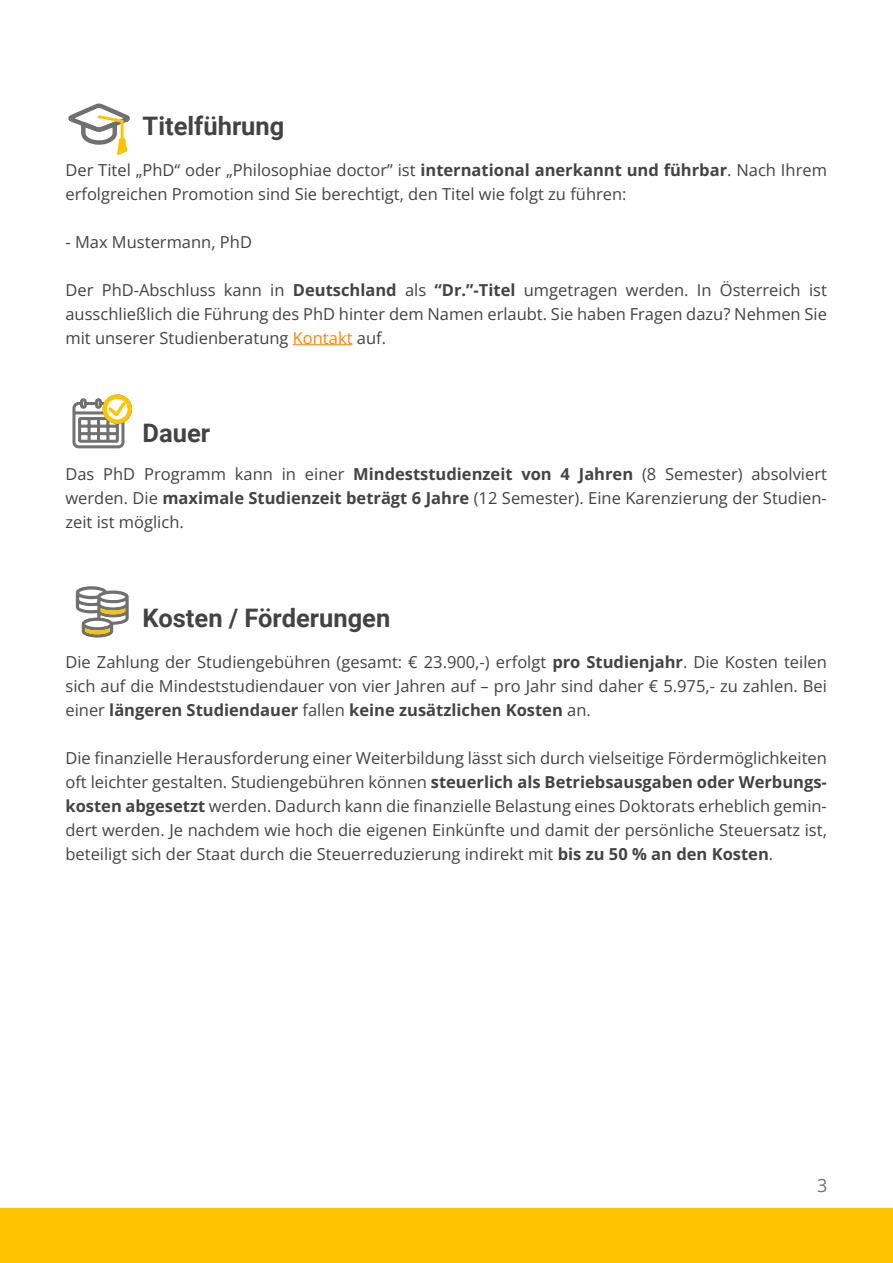
<style>
.page{position:relative;width:893px;height:1263px;background:#fff}
.page>*{position:absolute;margin:0;border:0;box-sizing:border-box;transform-origin:0 0}
.t1{font:700 25.5px "Roboto";color:#434343}
.t2{font:18px "Open Sans";color:#707070}
.t3{font:16.5px/24px "Open Sans";color:#434343;text-align:justify}
.s1{font-weight:700}
.s2{color:#ff8700}
</style>
<div class="page">
<hr style="left:293px;top:344px;width:60px;height:1px;background:#ff8700">
<div style="left:0;top:1209px;width:893px;height:54px;background:#ffc400"></div>
<svg style="left:76px;top:586px;width:53px;height:52px"></svg>
<svg style="left:68px;top:103px;width:62px;height:53px"></svg>
<svg style="left:72px;top:394px;width:61px;height:55px"></svg>
<div style="left:103px;top:394px;width:29px;height:30px;border:4px solid #ffc400;border-radius:50%"></div>
<p class="t1" style="left:143px;top:108px;width:143px">Titelführung</p>
<p class="t3" style="left:65px;top:157px;width:763px">Der Titel „PhD“ oder „Philosophiae doctor” ist <span class="s1">international anerkannt und führbar</span>. Nach Ihrem erfolgreichen Promotion sind Sie berechtigt, den Titel wie folgt zu führen:</p>
<p class="t3" style="left:65px;top:229px;width:188px">- Max Mustermann, PhD</p>
<p class="t3" style="left:65px;top:277px;width:763px">Der PhD-Abschluss kann in <span class="s1">Deutschland</span> als <span class="s1">“Dr.”-Titel</span> umgetragen werden. In Österreich ist ausschließlich die Führung des PhD hinter dem Namen erlaubt. Sie haben Fragen dazu? Nehmen Sie mit unserer Studienberatung <span class="s2">Kontakt</span> auf.</p>
<p class="t1" style="left:143px;top:415px;width:69px">Dauer</p>
<p class="t3" style="left:65px;top:462px;width:763px">Das PhD Programm kann in einer <span class="s1">Mindeststudienzeit von 4 Jahren</span> (8 Semester) absolviert werden. Die <span class="s1">maximale Studienzeit beträgt 6 Jahre</span> (12 Semester). Eine Karenzierung der Studien&shy;zeit ist möglich.</p>
<p class="t1" style="left:143px;top:600px;width:249px">Kosten / Förderungen</p>
<p class="t3" style="left:65px;top:649px;width:763px">Die Zahlung der Studiengebühren (gesamt: € 23.900,-) erfolgt <span class="s1">pro Studienjahr</span>. Die Kosten teilen sich auf die Mindeststudiendauer von vier Jahren auf – pro Jahr sind daher € 5.975,- zu zahlen. Bei einer <span class="s1">längeren Studiendauer</span> fallen <span class="s1">keine zusätzlichen Kosten</span> an.</p>
<p class="t3" style="left:65px;top:745px;width:763px">Die finanzielle Herausforderung einer Weiterbildung lässt sich durch vielseitige Fördermöglichkeiten oft leichter gestalten. Studiengebühren können <span class="s1">steuerlich als Betriebsausgaben oder Werbungs&shy;kosten abgesetzt</span> werden. Dadurch kann die finanzielle Belastung eines Doktorats erheblich gemin&shy;dert werden. Je nachdem wie hoch die eigenen Einkünfte und damit der persönliche Steuersatz ist, beteiligt sich der Staat durch die Steuerreduzierung indirekt mit <span class="s1">bis zu 50 % an den Kosten</span>.</p>
<p class="t2" style="left:817px;top:1173px;width:12px">3</p>
</div>
